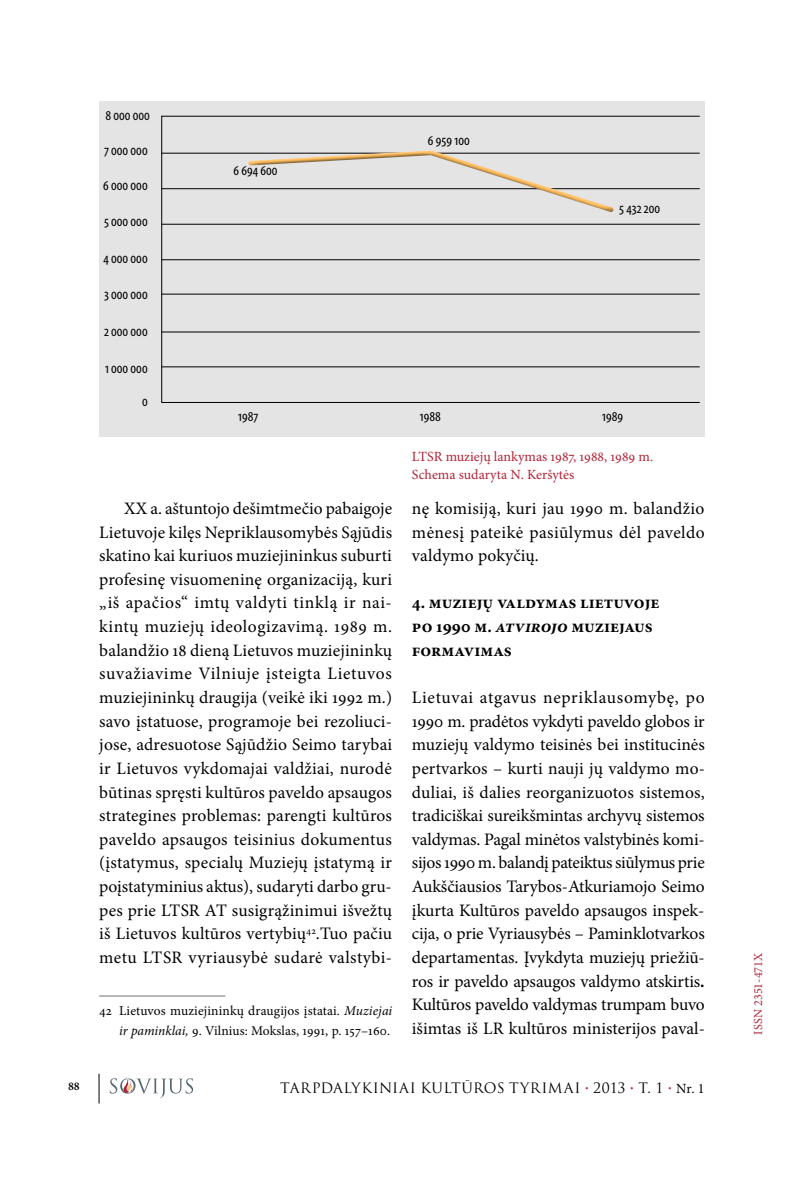
<style>
.page{position:relative;width:804px;height:1191px;background:#fff}
.page>*{position:absolute;margin:0;border:0;box-sizing:border-box;transform-origin:0 0}
.t1{font:17.5px/23.6px "Minion Pro";letter-spacing:.01em;color:#000;text-align:justify}
.t2{font:700 17.5px/23.6px "Minion Pro";color:#000}
.t3{font:condensed 14.7px "Myriad Pro";color:#000}
.t4{font:14px/17.5px "Minion Pro";color:#b12236}
.t5{font:14px "Trajan Pro";letter-spacing:.015em;color:#000}
.t6{font:13.47px/19.2px "Minion Pro";letter-spacing:.01em;color:#000;text-align:right}
.t7{font:12.25px "Minion Pro";letter-spacing:.015em;color:#b12236}
.t8{font:600 12.25px "Minion Pro";color:#000}
.s1{font-style:italic}
.s2{font-weight:700}
.s3{font-family:"Minion Pro";font-weight:700;color:#b12236}
.s4{font-family:"Minion Pro"}
</style>
<div class="page">
<hr style="left:99px;top:1073px;width:1px;height:30px;background:#000">
<svg style="left:110px;top:1077px;width:83px;height:21px"></svg>
<hr style="left:99px;top:995px;width:126px;height:1px;background:#6d6e71">
<div style="left:99px;top:101px;width:605px;height:335px;background:#e4e4e5"></div>
<svg style="left:161px;top:115px;width:539px;height:288px"></svg>
<hr style="left:161px;top:366px;width:538px;height:1px;background:#000">
<hr style="left:161px;top:331px;width:538px;height:1px;background:#000">
<hr style="left:161px;top:294px;width:538px;height:1px;background:#000">
<hr style="left:161px;top:259px;width:538px;height:1px;background:#000">
<hr style="left:161px;top:224px;width:538px;height:1px;background:#000">
<hr style="left:161px;top:188px;width:538px;height:1px;background:#000">
<hr style="left:161px;top:153px;width:538px;height:1px;background:#000">
<hr style="left:161px;top:116px;width:538px;height:1px;background:#000">
<div style="left:248px;top:148px;width:367px;height:59px;background:#fff;opacity:.75"></div>
<div style="left:248px;top:153px;width:367px;height:59px;background:#000;opacity:.75"></div>
<p class="t3" style="left:105px;top:106px;width:46px">8 000 000</p>
<p class="t3" style="left:104px;top:141px;width:45px">7 000 000</p>
<p class="t3" style="left:103px;top:177px;width:46px">6 000 000</p>
<p class="t3" style="left:104px;top:212px;width:45px">5 000 000</p>
<p class="t3" style="left:103px;top:249px;width:46px">4 000 000</p>
<p class="t3" style="left:104px;top:286px;width:45px">3 000 000</p>
<p class="t3" style="left:104px;top:322px;width:45px">2 000 000</p>
<p class="t3" style="left:105px;top:359px;width:44px">1 000 000</p>
<p class="t3" style="left:142px;top:392px;width:7px">0</p>
<p class="t3" style="left:233px;top:161px;width:46px">6 694 600</p>
<p class="t3" style="left:238px;top:407px;width:22px">1987</p>
<p class="t1" style="left:99px;top:496px;width:294px;text-indent:25px">XX a. aštuntojo dešimtmečio pabaigoje Lietuvoje kilęs Nepriklausomybės Sąjūdis skatino kai kuriuos muziejininkus suburti profesinę visuomeninę organizaciją, kuri „iš apačios“ imtų valdyti tinklą ir nai&shy;kintų muziejų ideologizavimą. 1989 m. balandžio 18 dieną Lietuvos muziejininkų suvažiavime Vilniuje įsteigta Lietuvos muziejininkų draugija (veikė iki 1992 m.) savo įstatuose, programoje bei rezoliuci&shy;jose, adresuotose Sąjūdžio Seimo tarybai ir Lietuvos vykdomajai valdžiai, nurodė būtinas spręsti kultūros paveldo apsaugos strategines problemas: parengti kultūros paveldo apsaugos teisinius dokumentus (įstatymus, specialų Muziejų įstatymą ir poįstatyminius aktus), sudaryti darbo gru&shy;pes prie LTSR</p>
<p class="t1" style="left:99px;top:898px;width:294px;text-indent:106px">AT susigrąžinimui išvežtų iš Lietuvos kultūros vertybių<sup>42</sup>.Tuo pačiu metu LTSR</p>
<p class="t1" style="left:189px;top:945px;width:205px">vyriausybė sudarė valstybi-</p>
<p class="t6" style="left:99px;top:1001px;width:294px">42 Lietuvos muziejininkų draugijos įstatai. <span class="s1">Muziejai ir paminklai,</span> 9. Vilnius: Mokslas, 1991, p. 157–160.</p>
<p class="t3" style="left:428px;top:131px;width:43px">6 959 100</p>
<p class="t3" style="left:619px;top:200px;width:43px">5 432 200</p>
<p class="t3" style="left:420px;top:407px;width:23px">1988</p>
<p class="t3" style="left:602px;top:407px;width:22px">1989</p>
<p class="t4" style="left:412px;top:448px;width:243px;text-indent:34px">muziejų lankymas 1987, 1988, 1989 m.<br>Schema sudaryta N. Keršytės</p>
<p class="t4" style="left:412px;top:448px;width:16px">LTSR</p>
<p class="t1" style="left:412px;top:496px;width:294px">nę komisiją, kuri jau 1990 m. balandžio mėnesį pateikė pasiūlymus dėl paveldo valdymo pokyčių.</p>
<p class="t2" style="left:412px;top:591px;width:249px">4. muziejų valdymas lietuvoje po 1990 m. <span class="s1">atvirojo</span> muziejaus formavimas</p>
<p class="t1" style="left:412px;top:685px;width:294px">Lietuvai atgavus nepriklausomybę, po 1990 m. pradėtos vykdyti paveldo globos ir muziejų valdymo teisinės bei institucinės pertvarkos – kurti nauji jų valdymo mo&shy;duliai, iš dalies reorganizuotos sistemos, tradiciškai sureikšmintas archyvų sistemos valdymas. Pagal minėtos valstybinės komi&shy;sijos 1990 m. balandį pateiktus siūlymus prie Aukščiausios Tarybos-Atkuriamojo Seimo įkurta Kultūros paveldo apsaugos inspek&shy;cija, o prie Vyriausybės – Paminklotvarkos departamentas. Įvykdyta muziejų priežiū&shy;ros ir paveldo apsaugos valdymo atskirtis<span class="s2">.<br></span>Kultūros paveldo valdymas trumpam buvo išimtas iš LR kultūros ministerijos paval-</p>
<p class="t8" style="left:68px;top:1077px;width:13px">88</p>
<p class="t5" style="left:280px;top:1078px;width:426px">TARPDALYKINIAI KULTŪROS TYRIMAI <span class="s3">·</span> 2013 <span class="s3">·</span> T. 1 <span class="s3">·</span> <span class="s4">Nr. 1</span></p>
<p class="t7" style="left:750px;top:1034px;width:83px;rotate:-90deg">ISSN 2351-471X</p>
</div>
